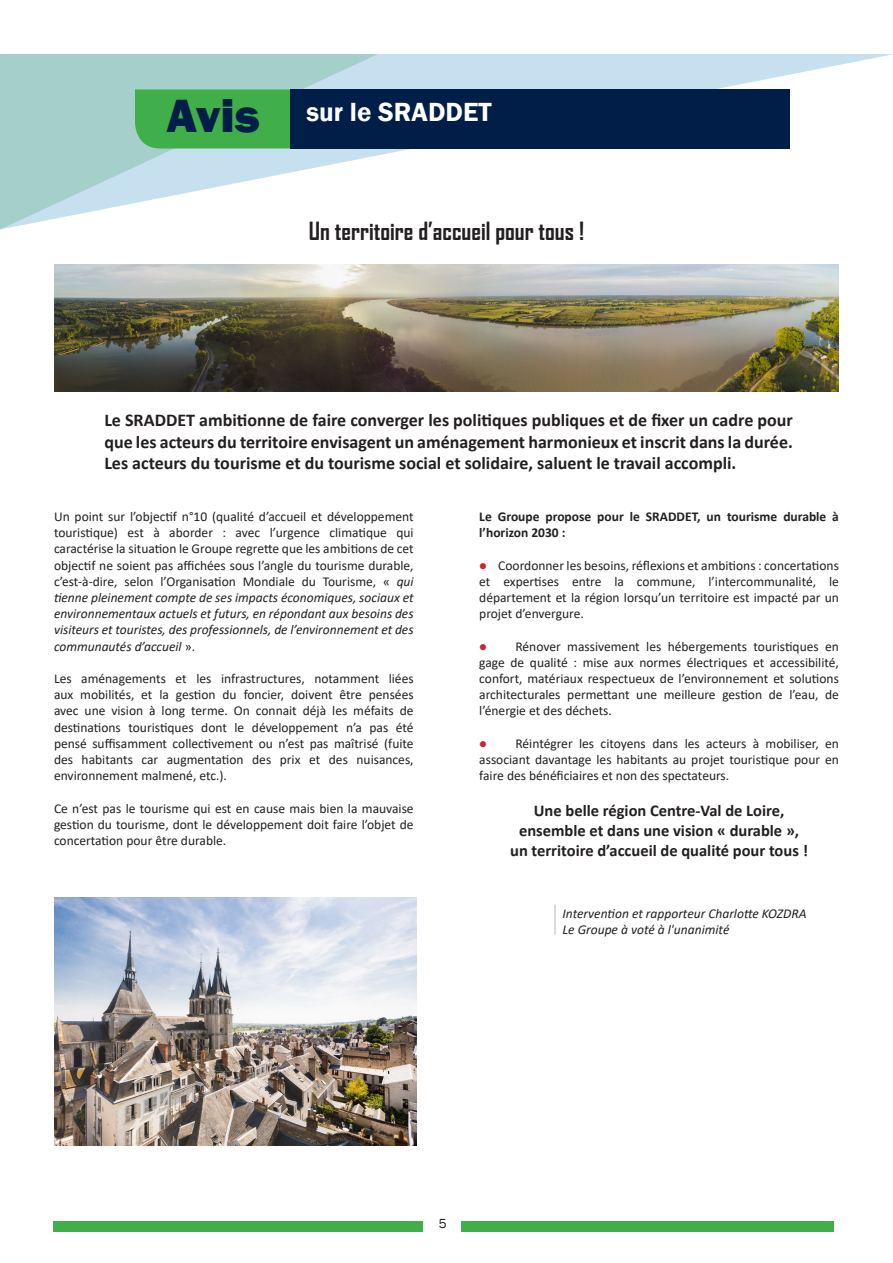
<style>
.page{position:relative;width:893px;height:1263px;background:#fff}
.page>*{position:absolute;margin:0;border:0;box-sizing:border-box;transform-origin:0 0}
.t1{font:800 48px "Franklin Gothic";color:#001e48}
.t2{font:600 27px "Franklin Gothic";color:#fff}
.t3{font:700 24px "Agency FB";color:#231f20}
.t4{font:700 18px/21.6px "Calibri";color:#231f20;text-align:justify}
.t5{font:700 16.5px "Calibri";color:#231f20}
.t6{font:13.5px/16.2px "Calibri";color:#231f20;text-align:justify}
.t7{font:italic 13.5px "Calibri";color:#231f20}
.t8{font:700 13.5px/16.2px "Calibri";color:#231f20}
.t9{font:13.5px "Franklin Gothic";color:#231f20}
.s1{font-style:italic}
.s2{color:#d1232a}
</style>
<div class="page">
<div style="left:53px;top:1221px;width:780px;height:10px;background:#40ae49"></div>
<div style="left:423px;top:1205px;width:37px;height:46px;background:#fff"></div>
<svg style="left:378px;top:54px;width:515px;height:102px;fill:#c7e0f0"></svg>
<svg style="left:0;top:54px;width:378px;height:176px;fill:#a5cfca"></svg>
<div style="left:135px;top:89px;width:155px;height:59px;background:#40ae49"></div>
<div style="left:290px;top:89px;width:499px;height:59px;background:#001e48"></div>
<hr style="left:554px;top:905px;width:2px;height:29px;background:#231f20">
<img style="left:54px;top:265px;width:785px;height:127px">
<img style="left:54px;top:898px;width:363px;height:247px">
<p class="t1" style="left:166px;top:85px;width:95px">Avis</p>
<p class="t2" style="left:306px;top:95px;width:187px">sur le SRADDET</p>
<p class="t3" style="left:309px;top:216px;width:277px">Un territoire d’accueil pour tous !</p>
<p class="t4" style="left:104px;top:409px;width:690px">Le SRADDET ambitionne de faire converger les politiques publiques et de fixer un cadre pour que les acteurs du territoire envisagent un aménagement harmonieux et inscrit dans la durée.<br>Les acteurs du tourisme et du tourisme social et solidaire, saluent le travail accompli.</p>
<p class="t6" style="left:54px;top:508px;width:361px">Un point sur l’objectif n°10 (qualité d’accueil et développement touristique) est à aborder : avec l’urgence climatique qui caractérise la situation le Groupe regrette que les ambitions de cet objectif ne soient pas affichées sous l’angle du tourisme durable, c’est-à-dire, selon l’Organisation Mondiale du Tourisme, « <span class="s1">qui tienne pleinement compte de ses impacts économiques, sociaux et environnementaux actuels et futurs, en répondant aux besoins des visiteurs et touristes, des professionnels, de l’environnement et des communautés d’accueil</span> ».</p>
<p class="t6" style="left:54px;top:670px;width:361px">Les aménagements et les infrastructures, notamment liées aux mobilités, et la gestion du foncier, doivent être pensées avec une vision à long terme. On connait déjà les méfaits de destinations touristiques dont le développement n’a pas été pensé suffisamment collectivement ou n’est pas maîtrisé (fuite des habitants car augmentation des prix et des nuisances, environnement malmené, etc.).</p>
<p class="t6" style="left:54px;top:800px;width:361px">Ce n’est pas le tourisme qui est en cause mais bien la mauvaise gestion du tourisme, dont le développement doit faire l’objet de concertation pour être durable.</p>
<p class="t8" style="left:479px;top:508px;width:361px">Le Groupe propose pour le SRADDET, un tourisme durable à l’horizon 2030 :</p>
<p class="t6" style="left:479px;top:557px;width:361px"><span class="s2">●</span> Coordonner les besoins, réflexions et ambitions : concertations et expertises entre la commune, l’intercommunalité, le département et la région lorsqu’un territoire est impacté par un projet d’envergure.</p>
<p class="t6" style="left:479px;top:638px;width:361px"><span class="s2">●</span> Rénover massivement les hébergements touristiques en gage de qualité : mise aux normes électriques et accessibilité, confort, matériaux respectueux de l’environnement et solutions architecturales permettant une meilleure gestion de l’eau, de l’énergie et des déchets.</p>
<p class="t6" style="left:479px;top:735px;width:361px"><span class="s2">●</span> Réintégrer les citoyens dans les acteurs à mobiliser, en associant davantage les habitants au projet touristique pour en faire des bénéficiaires et non des spectateurs.</p>
<p class="t5" style="left:534px;top:799px;width:252px">Une belle région Centre-Val de Loire,</p>
<p class="t5" style="left:519px;top:819px;width:281px">ensemble et dans une vision « durable »,</p>
<p class="t5" style="left:510px;top:839px;width:299px">un territoire d’accueil de qualité pour tous !</p>
<p class="t7" style="left:562px;top:904px;width:246px">Intervention et rapporteur Charlotte KOZDRA</p>
<p class="t7" style="left:562px;top:920px;width:168px">Le Groupe à voté à l'unanimité</p>
<p class="t9" style="left:439px;top:1215px;width:9px">5</p>
</div>
